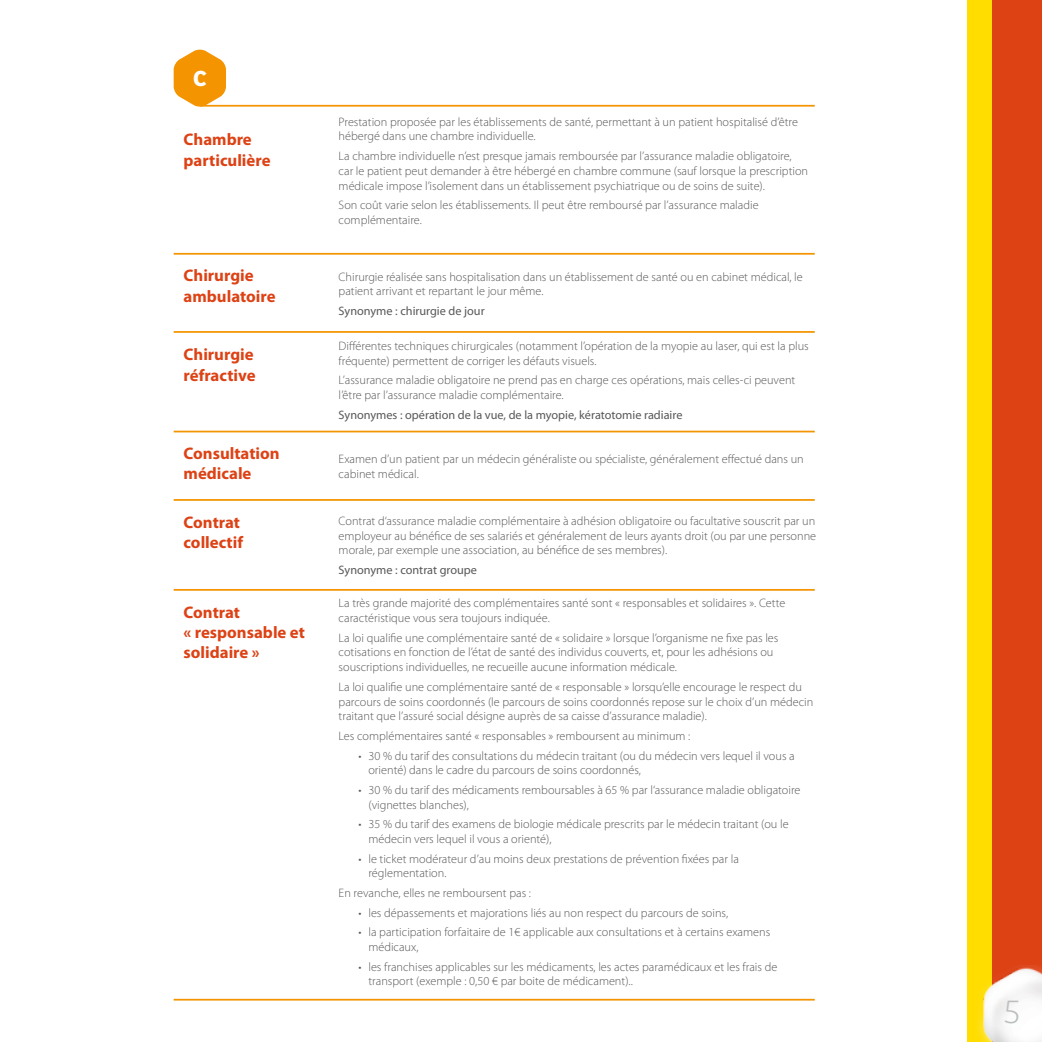
<style>
.page{position:relative;width:1042px;height:1042px;background:#fff}
.page>*{position:absolute;margin:0;border:0;box-sizing:border-box;transform-origin:0 0}
.t1{font:100 34.65px "Bree";color:#bbbdbe}
.t2{font:700 22.75px "Bree";color:#fff}
.t3{font:700 16.8px/20.3px "Myriad Pro";color:#dd4215}
.t4{font:300 12.25px/14.7px "Myriad Pro";color:#58585a}
.t5{font:12.25px "Myriad Pro";color:#58585a}
</style>
<div class="page">
<svg style="left:174px;top:49px;width:52px;height:58px"></svg>
<hr style="left:174px;top:589px;width:641px;height:2px;background:#f39400">
<hr style="left:174px;top:999px;width:641px;height:1px;background:#f39400">
<hr style="left:174px;top:499px;width:641px;height:2px;background:#f39400">
<hr style="left:174px;top:431px;width:641px;height:1px;background:#f39400">
<hr style="left:174px;top:331px;width:641px;height:2px;background:#f39400">
<hr style="left:174px;top:253px;width:641px;height:2px;background:#f39400">
<hr style="left:200px;top:105px;width:615px;height:2px;background:#f39400">
<div style="left:967px;top:0;width:25px;height:1042px;background:#fd0"></div>
<div style="left:992px;top:0;width:50px;height:1042px;background:#dd4215"></div>
<img style="left:977px;top:965px;width:65px;height:77px">
<h2 class="t2" style="left:193px;top:64px;width:15px">C</h2>
<h3 class="t3" style="left:184px;top:129px;width:88px">Chambre particulière</h3>
<h3 class="t3" style="left:184px;top:265px;width:93px">Chirurgie ambulatoire</h3>
<h3 class="t3" style="left:184px;top:344px;width:74px">Chirurgie réfractive</h3>
<h3 class="t3" style="left:184px;top:442px;width:98px">Consultation médicale</h3>
<h3 class="t3" style="left:184px;top:511px;width:61px">Contrat collectif</h3>
<h3 class="t3" style="left:184px;top:601px;width:123px">Contrat<br>« responsable et solidaire »</h3>
<p class="t4" style="left:339px;top:114px;width:461px">Prestation proposée par les établissements de santé, permettant à un patient hospitalisé d’être hébergé dans une chambre individuelle.</p>
<p class="t4" style="left:339px;top:149px;width:471px">La chambre individuelle n’est presque jamais remboursée par l’assurance maladie obligatoire, car le patient peut demander à être hébergé en chambre commune (sauf lorsque la prescription médicale impose l’isolement dans un établissement psychiatrique ou de soins de suite).</p>
<p class="t4" style="left:339px;top:198px;width:421px">Son coût varie selon les établissements. Il peut être remboursé par l’assurance maladie complémentaire.</p>
<p class="t4" style="left:339px;top:269px;width:466px">Chirurgie réalisée sans hospitalisation dans un établissement de santé ou en cabinet médical, le patient arrivant et repartant le jour même.</p>
<p class="t5" style="left:339px;top:303px;width:148px">Synonyme : chirurgie de jour</p>
<p class="t4" style="left:339px;top:338px;width:472px">Différentes techniques chirurgicales (notamment l’opération de la myopie au laser, qui est la plus fréquente) permettent de corriger les défauts visuels.</p>
<p class="t4" style="left:339px;top:373px;width:458px">L’assurance maladie obligatoire ne prend pas en charge ces opérations, mais celles-ci peuvent l’être par l’assurance maladie complémentaire.</p>
<p class="t5" style="left:339px;top:407px;width:345px">Synonymes : opération de la vue, de la myopie, kératotomie radiaire</p>
<p class="t4" style="left:339px;top:452px;width:467px">Examen d’un patient par un médecin généraliste ou spécialiste, généralement effectué dans un cabinet médical.</p>
<p class="t4" style="left:339px;top:513px;width:479px;text-align:justify">Contrat d‘assurance maladie complémentaire à adhésion obligatoire ou facultative souscrit par un employeur au bénéfice de ses salariés et généralement de leurs ayants droit (ou par une personne morale, par exemple une association, au bénéfice de ses membres).</p>
<p class="t5" style="left:339px;top:562px;width:140px">Synonyme : contrat groupe</p>
<p class="t4" style="left:339px;top:596px;width:448px">La très grande majorité des complémentaires santé sont « responsables et solidaires ». Cette caractéristique vous sera toujours indiquée.</p>
<p class="t4" style="left:339px;top:630px;width:441px">La loi qualifie une complémentaire santé de « solidaire » lorsque l’organisme ne fixe pas les cotisations en fonction de l’état de santé des individus couverts, et, pour les adhésions ou souscriptions individuelles, ne recueille aucune information médicale.</p>
<p class="t4" style="left:339px;top:679px;width:476px">La loi qualifie une complémentaire santé de « responsable » lorsqu’elle encourage le respect du parcours de soins coordonnés (le parcours de soins coordonnés repose sur le choix d’un médecin traitant que l’assuré social désigne auprès de sa caisse d’assurance maladie).</p>
<p class="t4" style="left:339px;top:728px;width:353px">Les complémentaires santé « responsables » remboursent au minimum :</p>
<p class="t4" style="left:368px;top:748px;width:428px;text-indent:-10px">• 30 % du tarif des consultations du médecin traitant (ou du médecin vers lequel il vous a orienté) dans le cadre du parcours de soins coordonnés,</p>
<p class="t4" style="left:368px;top:782px;width:433px;text-indent:-10px">• 30 % du tarif des médicaments remboursables à 65 % par l‘assurance maladie obligatoire (vignettes blanches),</p>
<p class="t4" style="left:368px;top:817px;width:422px;text-indent:-10px">• 35 % du tarif des examens de biologie médicale prescrits par le médecin traitant (ou le médecin vers lequel il vous a orienté),</p>
<p class="t4" style="left:368px;top:851px;width:372px;text-indent:-10px">• le ticket modérateur d’au moins deux prestations de prévention fixées par la réglementation.</p>
<p class="t4" style="left:339px;top:885px;width:194px">En revanche, elles ne remboursent pas :</p>
<p class="t4" style="left:358px;top:905px;width:371px">• les dépassements et majorations liés au non respect du parcours de soins,</p>
<p class="t4" style="left:368px;top:925px;width:403px;text-indent:-10px">• la participation forfaitaire de 1€ applicable aux consultations et à certains examens médicaux,</p>
<p class="t4" style="left:368px;top:959px;width:410px;text-indent:-10px">• les franchises applicables sur les médicaments, les actes paramédicaux et les frais de transport (exemple : 0,50 € par boite de médicament)..</p>
<h1 class="t1" style="left:1003px;top:992px;width:18px">5</h1>
</div>
